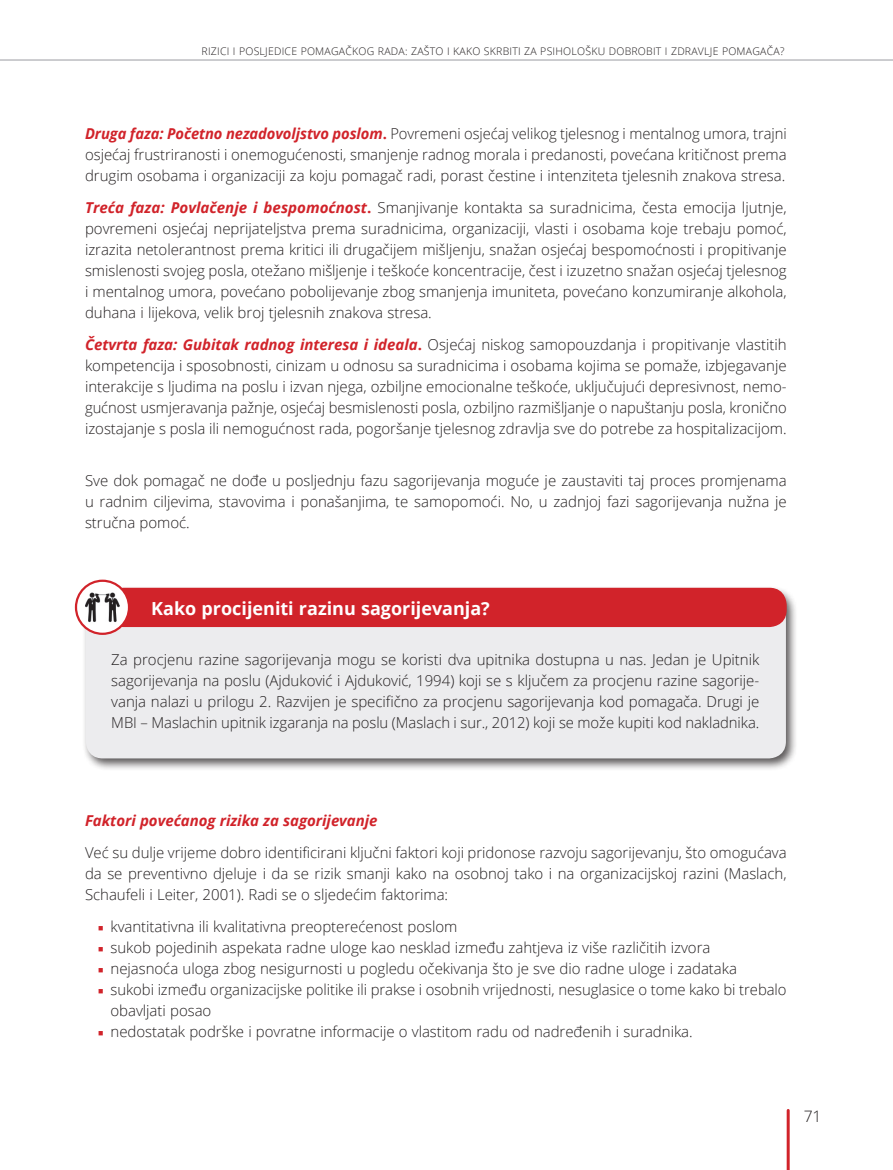
<style>
.page{position:relative;width:893px;height:1170px;background:#fff}
.page>*{position:absolute;margin:0;border:0;box-sizing:border-box;transform-origin:0 0}
.Međunaslov{font:700 18px "Open Sans";color:#fff}
.t1{font:300 15.75px "Open Sans";color:#231f20}
.Tekst{font:300 15px/21px "Open Sans";letter-spacing:-.005em;color:#231f20;text-align:justify}
.Tekst-2{font:italic 700 15px "Open Sans";letter-spacing:-.005em;color:#d1232a}
.t2{font:300 10.5px "Open Sans";letter-spacing:.02em;color:#231f20}
.s1{font-weight:700;font-style:italic;color:#d1232a}
.s2{font-weight:700;color:#d1232a}
.s3{font-family:"Minion Pro";font-weight:400;color:#d1232a}
</style>
<div class="page">
<hr style="left:0;top:59px;width:893px;height:2px;background:#bcbdc0">
<div style="left:82px;top:586px;width:716px;height:184px;background:#231f20;opacity:.75"></div>
<div style="left:86px;top:590px;width:700px;height:168px;background:#ececee;border-radius:17px"></div>
<div style="left:107px;top:588px;width:679px;height:38px;background:#d1232a;border-radius:16px"></div>
<div style="left:106px;top:587px;width:681px;height:40px;border:2px solid #d1232a;border-radius:16px"></div>
<svg style="left:76px;top:580px;width:53px;height:53px"></svg>
<img style="left:85px;top:590px;width:35px;height:34px">
<div style="left:75px;top:579px;width:55px;height:56px;border:2px solid #d1232a;border-radius:50%"></div>
<hr style="left:787px;top:1110px;width:3px;height:59px;background:#d1232a">
<p class="t2" style="left:202px;top:44px;width:584px">RIZICI I POSLJE DICE POMAGAČKOG RADA: ZAŠTO I KAKO SKRBITI ZA PSIHOLOŠKU DOBROBIT I ZDRAVLJE POMAGAČA?</p>
<p class="Tekst" style="left:85px;top:123px;width:703px"><span class="s1">Druga faza: Početno nezadovoljstvo poslom</span><span class="s2">.</span> Povremeni osjećaj velikog tjelesnog i mentalnog umora, trajni osjećaj frustriranosti i onemogućenosti, smanjenje radnog morala i predanosti, povećana kritičnost prema drugim osobama i organizaciji za koju pomagač radi, porast čestine i intenziteta tjelesnih znakova stresa.</p>
<p class="Tekst" style="left:85px;top:196px;width:703px"><span class="s1">Treća faza: Povlačenje i bespomoćnost</span><span class="s2">.</span> Smanjivanje kontakta sa suradnicima, česta emocija ljutnje, povremeni osjećaj neprijateljstva prema suradnicima, organizaciji, vlasti i osobama koje trebaju pomoć, izrazita netolerantnost prema kritici ili drugačijem mišljenju, snažan osjećaj bespomoćnosti i propitivanje smislenosti svojeg posla, otežano mišljenje i teškoće koncentracije, čest i izuzetno snažan osjećaj tjelesnog i mentalnog umora, povećano pobolijevanje zbog smanjenja imuniteta, povećano konzumiranje alkohola, duhana i lijekova, velik broj tjelesnih znakova stresa.</p>
<p class="Tekst" style="left:85px;top:333px;width:703px"><span class="s1">Četvrta faza: Gubitak radnog interesa i ideala</span><span class="s2">.</span> Osjećaj niskog samopouzdanja i propitivanje vlastitih kompetencija i sposobnosti, cinizam u odnosu sa suradnicima i osobama kojima se pomaže, izbjegavanje interakcije s ljudima na poslu i izvan njega, ozbiljne emocionalne teškoće, uključujući depresivnost, nemo&shy;gućnost usmjeravanja pažnje, osjećaj besmislenosti posla, ozbiljno razmišljanje o napuštanju posla, kronično izostajanje s posla ili nemogućnost rada, pogoršanje tjelesnog zdravlja sve do potrebe za hospitalizacijom.</p>
<p class="Tekst" style="left:85px;top:470px;width:703px">Sve dok pomagač ne dođe u posljednju fazu sagorijevanja moguće je zaustaviti taj proces promjenama u radnim ciljevima, stavovima i ponašanjima, te samopomoći. No, u zadnjoj fazi sagorijevanja nužna je stručna pomoć.</p>
<p class="Međunaslov" style="left:151px;top:595px;width:340px">Kako procijeniti razinu sagorijevanja?</p>
<p class="Tekst" style="left:111px;top:648px;width:650px">Za procjenu razine sagorijevanja mogu se koristi dva upitnika dostupna u nas. Jedan je Upitnik sagorijevanja na poslu (Ajduković i Ajduković, 1994) koji se s ključem za procjenu razine sagorije&shy;vanja nalazi u prilogu 2. Razvijen je specifično za procjenu sagorijevanja kod pomagača. Drugi je MBI – Maslachin upitnik izgaranja na poslu (Maslach i sur., 2012) koji se može kupiti kod nakladnika.</p>
<p class="Tekst-2" style="left:85px;top:810px;width:294px">Faktori povećanog rizika za sagorijevanje</p>
<p class="Tekst" style="left:85px;top:841px;width:703px">Već su dulje vrijeme dobro identificirani ključni faktori koji pridonose razvoju sagorijevanju, što omogućava da se preventivno djeluje i da se rizik smanji kako na osobnoj tako i na organizacijskoj razini (Maslach, Schaufeli i Leiter, 2001). Radi se o sljedećim faktorima:</p>
<p class="Tekst" style="left:98px;top:915px;width:361px"><span class="s3">■</span> kvantitativna ili kvalitativna preopterećenost poslom</p>
<p class="Tekst" style="left:98px;top:936px;width:614px"><span class="s3">■</span> sukob pojedinih aspekata radne uloge kao nesklad između zahtjeva iz više različitih izvora</p>
<p class="Tekst" style="left:98px;top:957px;width:641px"><span class="s3">■</span> nejasnoća uloga zbog nesigurnosti u pogledu očekivanja što je sve dio radne uloge i zadataka</p>
<p class="Tekst" style="left:111px;top:978px;width:678px;text-indent:-13px"><span class="s3">■</span> sukobi između organizacijske politike ili prakse i osobnih vrijednosti, nesuglasice o tome kako bi trebalo obavljati posao</p>
<p class="Tekst" style="left:98px;top:1020px;width:596px"><span class="s3">■</span> nedostatak podrške i povratne informacije o vlastitom radu od nadređenih i suradnika.</p>
<p class="t1" style="left:804px;top:1105px;width:19px">71</p>
</div>
